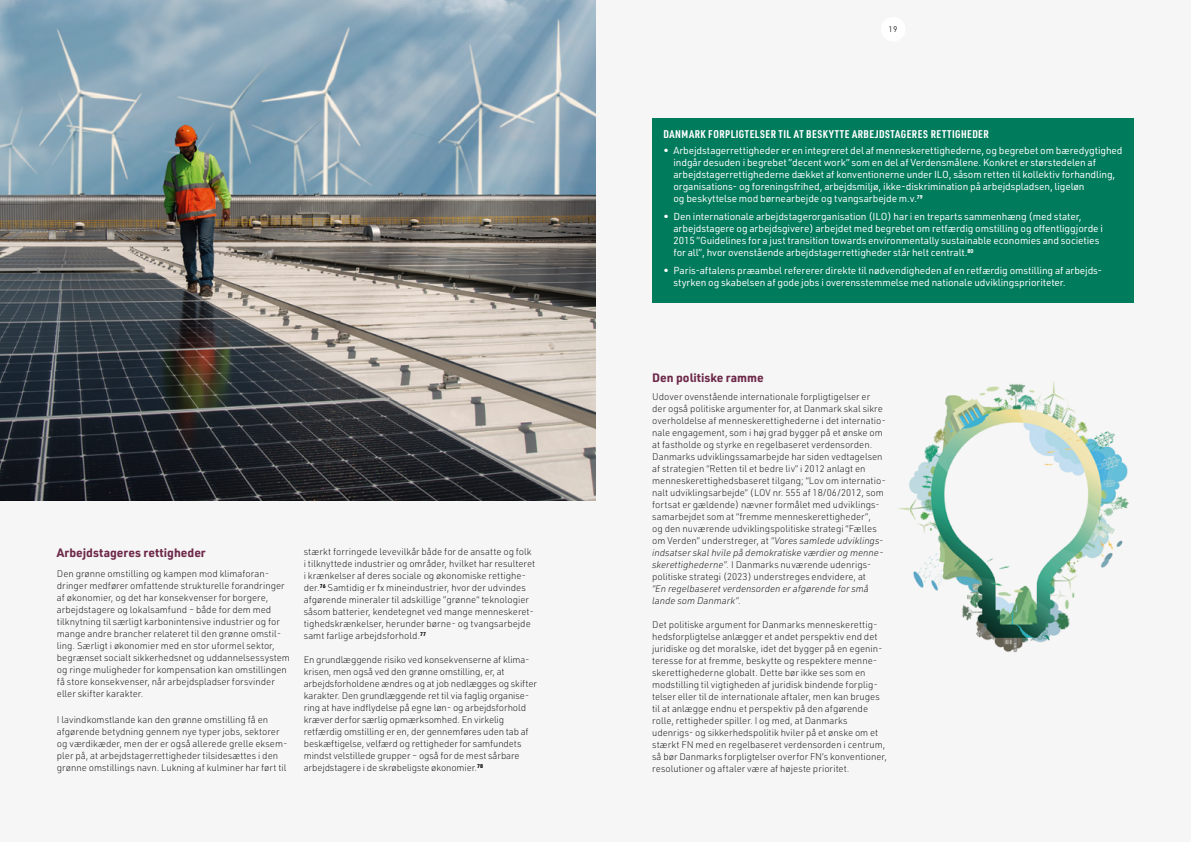
<style>
.page{position:relative;width:1191px;height:842px;background:#fff}
.page>*{position:absolute;margin:0;border:0;box-sizing:border-box;transform-origin:0 0}
.t1{font:700 12px "URWDIN";color:#6e294a}
.t2{font:700 11px "URWDIN Cond";letter-spacing:.04em;color:#fff}
.t3{font:10px/12px "URWDIN";letter-spacing:-.01em;color:#fff}
.t4{font:200 9.5px/12px "URWDIN";color:#000}
.t5{font:italic 200 9.5px/12px "URWDIN";color:#000}
.t6{font:300 8px "URWDIN";color:#000}
.s1{font-style:italic}
</style>
<div class="page">
<div style="left:595px;top:0;width:596px;height:842px;background:#f6f6f6"></div>
<div style="left:0;top:0;width:595px;height:842px;background:#f6f6f6"></div>
<div style="left:881px;top:17px;width:24px;height:24px;background:#fff;border-radius:50%"></div>
<img style="left:0;top:0;width:595px;height:501px">
<div style="left:652px;top:119px;width:481px;height:184px;background:#007b5c"></div>
<img style="left:897px;top:382px;width:232px;height:271px">
<p class="t1" style="left:57px;top:545px;width:150px">Arbejdstageres rettigheder</p>
<p class="t4" style="left:57px;top:567px;width:234px">Den grønne omstilling og kampen mod klimaforan&shy;dringer medfører omfattende strukturelle forandringer af økonomier, og det har konsekvenser for borgere, arbejdstagere og lokalsamfund – både for dem med tilknytning til særligt karbonintensive industrier og for mange andre brancher relateret til den grønne omstil&shy;ling. Særligt i økonomier med en stor uformel sektor, begrænset socialt sikkerhedsnet og uddannelsessystem og ringe muligheder for kompensation kan omstillingen få store konsekvenser, når arbejdspladser forsvinder eller skifter karakter.</p>
<p class="t4" style="left:57px;top:713px;width:232px">I lavindkomstlande kan den grønne omstilling få en afgørende betydning gennem nye typer jobs, sektorer og værdikæder, men der er også allerede grelle eksem&shy;pler på, at arbejdstagerrettigheder tilsidesættes i den grønne omstillings navn. Lukning af kulminer har ført til</p>
<p class="t4" style="left:304px;top:546px;width:233px">stærkt forringede levevilkår både for de ansatte og folk i tilknyttede industrier og områder, hvilket har resulteret i krænkelser af deres sociale og økonomiske rettighe&shy;der.<sup>76</sup> Samtidig er fx mineindustrier, hvor der udvindes afgørende mineraler til adskillige ”grønne“ teknologier såsom batterier, kendetegnet ved mange menneskeret&shy;tighedskrænkelser, herunder børne- og tvangsarbejde samt farlige arbejdsforhold.<sup>77</sup></p>
<p class="t4" style="left:304px;top:654px;width:235px">En grundlæggende risiko ved konsekvenserne af klima&shy;krisen, men også ved den grønne omstilling, er, at arbejdsforholdene ændres og at job nedlægges og skifter karakter. Den grundlæggende ret til via faglig organise&shy;ring at have indflydelse på egne løn- og arbejdsforhold kræver derfor særlig opmærksomhed. En virkelig retfærdig omstilling er en, der gennemføres uden tab af beskæftigelse, velfærd og rettigheder for samfundets mindst velstillede grupper – også for de mest sårbare arbejdstagere i de skrøbeligste økonomier.<sup>78</sup></p>
<p class="t6" style="left:888px;top:24px;width:10px">19</p>
<p class="t2" style="left:663px;top:126px;width:327px">DANMARK FORPLIGTELSER TIL AT BESKYTTE ARBEJDSTAGERES RETTIGHEDER</p>
<p class="t3" style="left:673px;top:144px;width:450px;text-indent:-10px">• Arbejdstagerrettigheder er en integreret del af menneskerettighederne, og begrebet om bæredygtighed indgår desuden i begrebet ”decent work” som en del af Verdensmålene. Konkret er størstedelen af arbejdstagerrettighederne dækket af konventionerne under ILO, såsom retten til kollektiv forhandling, organisations- og foreningsfrihed, arbejdsmiljø, ikke-diskrimination på arbejdspladsen, ligeløn<br>og beskyttelse mod børnearbejde og tvangsarbejde m.v.<sup>79</sup></p>
<p class="t3" style="left:673px;top:210px;width:431px;text-indent:-10px">• Den internationale arbejdstagerorganisation (ILO) har i en treparts sammenhæng (med stater, arbejdstagere og arbejdsgivere) arbejdet med begrebet om retfærdig omstilling og offentliggjorde i 2015 ”Guidelines for a just transition towards environmentally sustainable economies and societies for all”, hvor ovenstående arbejdstagerrettigheder står helt centralt.<sup>80</sup></p>
<p class="t3" style="left:673px;top:264px;width:430px;text-indent:-10px">• Paris-aftalens præambel refererer direkte til nødvendigheden af en retfærdig omstilling af arbejds&shy;styrken og skabelsen af gode jobs i overensstemmelse med nationale udviklingsprioriteter.</p>
<p class="t1" style="left:652px;top:369px;width:113px">Den politiske ramme</p>
<p class="t4" style="left:652px;top:390px;width:235px">Udover ovenstående internationale forpligtigelser er der også politiske argumenter for, at Danmark skal sikre overholdelse af menneskerettighederne i det internatio&shy;nale engagement, som i høj grad bygger på et ønske om at fastholde og styrke en regelbaseret verdensorden.<br>Danmarks udviklingssamarbejde har siden vedtagelsen af strategien “Retten til et bedre liv” i 2012 anlagt en menneskerettighedsbaseret tilgang; “Lov om internatio&shy;nalt udviklingsarbejde” (LOV nr. 555 af 18/06/2012, som fortsat er gældende) nævner formålet med udviklings&shy;samarbejdet som at “fremme menneskerettigheder”,<br>og den nuværende udviklingspolitiske strategi “Fælles om Verden” understreger, at <span class="s1">“Vores samlede udviklings&shy;indsatser skal hvile på demokratiske værdier og menne&shy;skerettighederne”.</span> I Danmarks nuværende udenrigs&shy;politiske strategi (2023) understreges endvidere, at</p>
<p class="t5" style="left:652px;top:582px;width:218px">“En regelbaseret verdensorden er afgørende for små lande som Danmark”.</p>
<p class="t4" style="left:652px;top:618px;width:236px">Det politiske argument for Danmarks menneskerettig&shy;hedsforpligtelse anlægger et andet perspektiv end det juridiske og det moralske, idet det bygger på en egenin&shy;teresse for at fremme, beskytte og respektere menne&shy;skerettighederne globalt. Dette bør ikke ses som en modstilling til vigtigheden af juridisk bindende forplig&shy;telser eller til de internationale aftaler, men kan bruges til at anlægge endnu et perspektiv på den afgørende rolle, rettigheder spiller. I og med, at Danmarks udenrigs- og sikkerhedspolitik hviler på et ønske om et stærkt FN med en regelbaseret verdensorden i centrum, så bør Danmarks forpligtelser overfor FN’s konventioner, resolutioner og aftaler være af højeste prioritet.</p>
</div>
